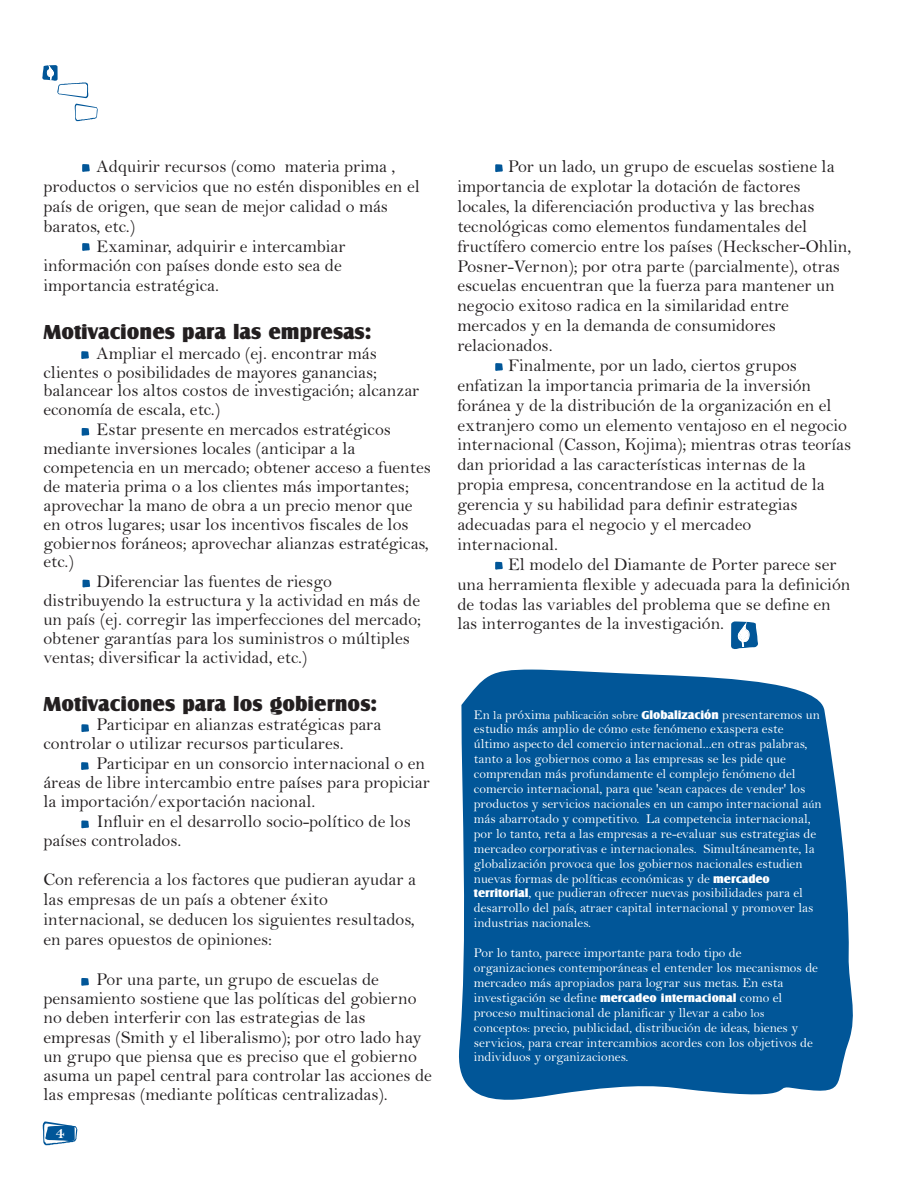
<style>
.page{position:relative;width:918px;height:1188px;background:#fff}
.page>*{position:absolute;margin:0;border:0;box-sizing:border-box;transform-origin:0 0}
.t1{font:21px "Castle T Ult";color:#231f20}
.t2{font:18px/19.4px "Bell";color:#231f20}
.t3{font:700 16.8px "Bell";color:#fff}
.t4{font:13.5px/14.9px "Bell";color:#fff}
.s1{font-size:12px}
.s2{font-family:"Castle T Ult";font-size:12px}
</style>
<div class="page">
<svg style="left:43px;top:1122px;width:34px;height:23px"></svg>
<svg style="left:459px;top:670px;width:394px;height:430px;background:#14629f"></svg>
<svg style="left:81px;top:351px;width:8px;height:8px"></svg>
<svg style="left:82px;top:428px;width:7px;height:8px"></svg>
<svg style="left:82px;top:580px;width:8px;height:8px"></svg>
<svg style="left:81px;top:724px;width:8px;height:8px"></svg>
<svg style="left:81px;top:762px;width:8px;height:8px"></svg>
<svg style="left:81px;top:820px;width:8px;height:8px"></svg>
<svg style="left:81px;top:978px;width:8px;height:8px"></svg>
<svg style="left:495px;top:164px;width:8px;height:8px"></svg>
<svg style="left:495px;top:363px;width:8px;height:8px"></svg>
<svg style="left:495px;top:562px;width:8px;height:8px"></svg>
<svg style="left:82px;top:164px;width:8px;height:8px"></svg>
<svg style="left:82px;top:243px;width:8px;height:8px"></svg>
<svg style="left:75px;top:104px;width:23px;height:17px"></svg>
<svg style="left:42px;top:65px;width:46px;height:33px"></svg>
<svg style="left:731px;top:621px;width:27px;height:28px"></svg>
<p class="t2" style="left:97px;top:159px;width:300px">Adquirir recursos (como materia prima ,</p>
<p class="t2" style="left:43px;top:179px;width:378px">productos o servicios que no estén disponibles en el</p>
<p class="t2" style="left:43px;top:199px;width:346px">país de origen, que sean de mejor calidad o más</p>
<p class="t2" style="left:43px;top:218px;width:93px">baratos, etc.)</p>
<p class="t2" style="left:97px;top:238px;width:251px">Examinar, adquirir e intercambiar</p>
<p class="t2" style="left:43px;top:258px;width:300px">información con países donde esto sea de</p>
<p class="t2" style="left:43px;top:278px;width:177px">importancia estratégica.</p>
<p class="t1" style="left:43px;top:322px;width:330px">Motivaciones para las empresas:</p>
<p class="t2" style="left:97px;top:345px;width:282px">Ampliar el mercado (ej. encontrar más</p>
<p class="t2" style="left:43px;top:364px;width:335px">clientes o posibilidades de mayores ganancias;</p>
<p class="t2" style="left:43px;top:383px;width:377px">balancear los altos costos de investigación; alcanzar</p>
<p class="t2" style="left:43px;top:402px;width:178px">economía de escala, etc.)</p>
<p class="t2" style="left:97px;top:422px;width:296px">Estar presente en mercados estratégicos</p>
<p class="t2" style="left:43px;top:441px;width:314px">mediante inversiones locales (anticipar a la</p>
<p class="t2" style="left:43px;top:460px;width:389px">competencia en un mercado; obtener acceso a fuentes</p>
<p class="t2" style="left:43px;top:479px;width:367px">de materia prima o a los clientes más importantes;</p>
<p class="t2" style="left:43px;top:497px;width:371px">aprovechar la mano de obra a un precio menor que</p>
<p class="t2" style="left:43px;top:516px;width:367px">en otros lugares; usar los incentivos fiscales de los</p>
<p class="t2" style="left:43px;top:535px;width:387px">gobiernos foráneos; aprovechar alianzas estratégicas,</p>
<p class="t2" style="left:43px;top:554px;width:32px">etc.)</p>
<p class="t2" style="left:97px;top:574px;width:237px">Diferenciar las fuentes de riesgo</p>
<p class="t2" style="left:43px;top:593px;width:378px">distribuyendo la estructura y la actividad en más de</p>
<p class="t2" style="left:43px;top:612px;width:379px">un país (ej. corregir las imperfecciones del mercado;</p>
<p class="t2" style="left:43px;top:631px;width:368px">obtener garantías para los suministros o múltiples</p>
<p class="t2" style="left:43px;top:650px;width:265px">ventas; diversificar la actividad, etc.)</p>
<p class="t1" style="left:43px;top:693px;width:335px">Motivaciones para los gobiernos:</p>
<p class="t2" style="left:43px;top:717px;width:339px;line-height:18.9px;text-indent:53px">Participar en alianzas estratégicas para controlar o utilizar recursos particulares.</p>
<p class="t2" style="left:43px;top:756px;width:388px;line-height:18.9px;text-indent:53px">Participar en un consorcio internacional o en áreas de libre intercambio entre países para propiciar la importación/exportación nacional.</p>
<p class="t2" style="left:43px;top:814px;width:369px;line-height:18.9px;text-indent:53px">Influir en el desarrollo socio-político de los países controlados.</p>
<p class="t2" style="left:43px;top:872px;width:374px;line-height:20px">Con referencia a los factores que pudieran ayudar a las empresas de un país a obtener éxito internacional, se deducen los siguientes resultados, en pares opuestos de opiniones:</p>
<p class="t2" style="left:43px;top:971px;width:390px;text-indent:53px">Por una parte, un grupo de escuelas de pensamiento sostiene que las políticas del gobierno no deben interferir con las estrategias de las empresas (Smith y el liberalismo); por otro lado hay un grupo que piensa que es preciso que el gobierno asuma un papel central para controlar las acciones de las empresas (mediante políticas centralizadas).</p>
<p class="t3" style="left:56px;top:1127px;width:10px">4</p>
<p class="t2" style="left:508px;top:159px;width:328px">Por un lado, un grupo de escuelas sostiene la</p>
<p class="t2" style="left:457px;top:179px;width:345px">importancia de explotar la dotación de factores</p>
<p class="t2" style="left:457px;top:199px;width:359px">locales, la diferenciación productiva y las brechas</p>
<p class="t2" style="left:457px;top:218px;width:351px">tecnológicas como elementos fundamentales del</p>
<p class="t2" style="left:457px;top:238px;width:396px">fructífero comercio entre los países (Heckscher-Ohlin,</p>
<p class="t2" style="left:457px;top:258px;width:384px">Posner-Vernon); por otra parte (parcialmente), otras</p>
<p class="t2" style="left:457px;top:278px;width:379px">escuelas encuentran que la fuerza para mantener un</p>
<p class="t2" style="left:457px;top:298px;width:333px">negocio exitoso radica en la similaridad entre</p>
<p class="t2" style="left:457px;top:318px;width:320px">mercados y en la demanda de consumidores</p>
<p class="t2" style="left:457px;top:338px;width:97px">relacionados.</p>
<p class="t2" style="left:508px;top:358px;width:291px">Finalmente, por un lado, ciertos grupos</p>
<p class="t2" style="left:457px;top:378px;width:355px">enfatizan la importancia primaria de la inversión</p>
<p class="t2" style="left:457px;top:397px;width:376px">foránea y de la distribución de la organización en el</p>
<p class="t2" style="left:457px;top:417px;width:391px">extranjero como un elemento ventajoso en el negocio</p>
<p class="t2" style="left:457px;top:437px;width:395px">internacional (Casson, Kojima); mientras otras teorías</p>
<p class="t2" style="left:457px;top:457px;width:350px">dan prioridad a las características internas de la</p>
<p class="t2" style="left:457px;top:477px;width:369px">propia empresa, concentrandose en la actitud de la</p>
<p class="t2" style="left:457px;top:497px;width:342px">gerencia y su habilidad para definir estrategias</p>
<p class="t2" style="left:457px;top:517px;width:295px">adecuadas para el negocio y el mercadeo</p>
<p class="t2" style="left:457px;top:537px;width:102px">internacional.</p>
<p class="t2" style="left:508px;top:556px;width:330px">El modelo del Diamante de Porter parece ser</p>
<p class="t2" style="left:457px;top:576px;width:394px">una herramienta flexible y adecuada para la definición</p>
<p class="t2" style="left:457px;top:596px;width:375px">de todas las variables del problema que se define en</p>
<p class="t2" style="left:457px;top:616px;width:268px">las interrogantes de la investigación.</p>
<p class="t4" style="left:474px;top:708px;width:349px">En <span class="s1">la</span> próxim<span class="s1">a publicación sobre</span> <span class="s2">Globalización</span> presentaremos un estudio más amplio de cómo <span class="s1">este</span> fenómeno exaspera este último aspecto del comercio internacional...en otras palabras, tanto a los gobiernos como a las empresas se les pide que comprendan más profundamente el complejo fenómeno del comercio internacional, para que 'sean capaces de vender' los productos y servicios nacionales en un campo internacional a<span class="s1">ú</span>n más abarrotado y competitivo. La competencia internacional, por lo tanto, reta a las empresas a re-evaluar sus estrategias de mercadeo corporativas e internacionales. Simultáneamente, la globalización provoca que los gobiernos nacionales estudien nuevas formas de políticas económicas y de <span class="s2">mercadeo territorial</span>, que pudieran ofrecer nuevas posibilidades para el desarrollo del país, atraer capital internacional y promover las industrias nacionales.</p>
<p class="t4" style="left:474px;top:947px;width:346px">Por lo tanto, parece importante para todo tipo de organizaciones contemporáneas el entender los mecanismos de mercadeo más apropiados para lograr sus metas. En esta investigación se define <span class="s2">mercadeo internacional</span> como el proceso multinacional de planificar y llevar a cabo <span class="s1">los </span>concepto<span class="s1">s:</span> precio, publicidad<span class="s1">,</span> distribución de ideas, bienes y servicios<span class="s1">,</span> para crear intercambios acordes con los objetivos de individuos y organizaciones.</p>
</div>
